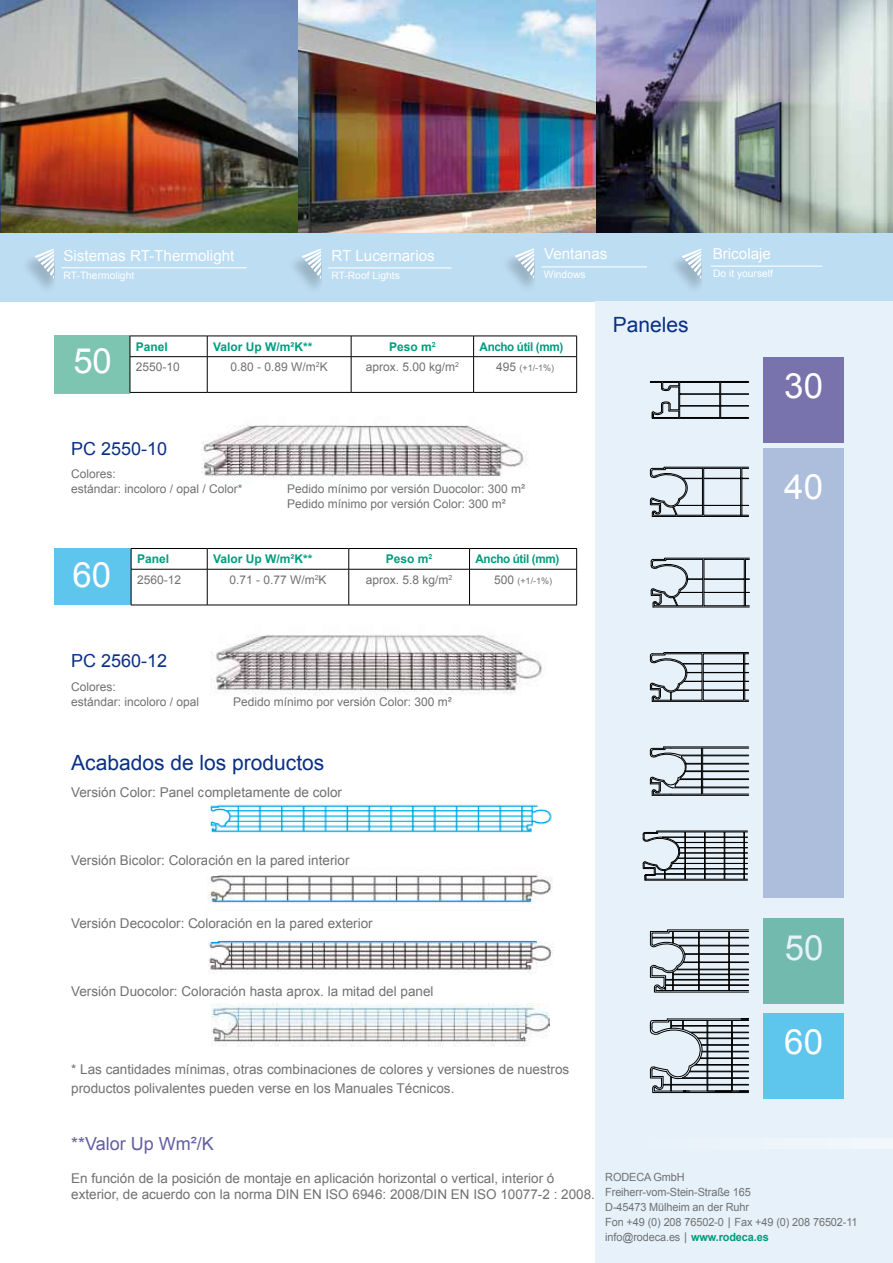
<style>
.page{position:relative;width:893px;height:1263px;background:#fff}
.page>*{position:absolute;margin:0;border:0;box-sizing:border-box;transform-origin:0 0}
.t1{font:34.8px "Arial";color:#fff}
.t2{font:34.65px "Arial";color:#fff}
.t3{font:21px "Arial";color:#0a2f85}
.t4{font:18px "Arial";color:#0a2f85}
.t5{font:18px "Arial";color:#625ea1}
.t6{font:15.15px "Arial";color:#fff}
.t7{font:13.5px/19.5px "Arial";color:#707172}
.t8{font:12px/15px "Arial";color:#707172}
.t9{font:700 12px "Arial";color:#009d7e}
.t10{font:700 12px "Arial";letter-spacing:-.03em;color:#009d7e}
.t11{font:11.25px/15px "Arial";letter-spacing:-.01em;color:#707172}
.t12{font:10.2px "Arial";color:#fff}
.t13{font:9px "Arial";color:#707172}
.s1{font-size:12px}
.s2{font-family:"Verdana"}
.s3{font-weight:700;color:#009d7e}
</style>
<div class="page">
<div style="left:0;top:232px;width:893px;height:69px;background:#bdddf2"></div>
<img style="left:0;top:0;width:893px;height:232px">
<hr style="left:0;top:83px;width:1px;height:149px;background:#0a2f85">
<div style="left:595px;top:301px;width:298px;height:962px;background:#e6f1fa"></div>
<hr style="left:711px;top:266px;width:111px;height:1px;background:#fff">
<hr style="left:61px;top:267px;width:186px;height:1px;background:#fff">
<div style="left:595px;top:1138px;width:298px;height:11px;background:#ecf4fb"></div>
<div style="left:669px;top:250px;width:32px;height:45px;background:#000;opacity:.29"></div>
<svg style="left:682px;top:249px;width:19px;height:30px"></svg>
<hr style="left:541px;top:266px;width:106px;height:1px;background:#fff">
<div style="left:502px;top:250px;width:32px;height:45px;background:#000;opacity:.29"></div>
<svg style="left:514px;top:248px;width:20px;height:31px"></svg>
<hr style="left:328px;top:267px;width:123px;height:1px;background:#fff">
<div style="left:289px;top:250px;width:32px;height:45px;background:#000;opacity:.29"></div>
<svg style="left:301px;top:249px;width:20px;height:30px"></svg>
<div style="left:22px;top:250px;width:32px;height:45px;background:#000;opacity:.29"></div>
<svg style="left:34px;top:249px;width:20px;height:30px"></svg>
<div style="left:763px;top:357px;width:81px;height:85px;background:#7872ad"></div>
<div style="left:763px;top:448px;width:81px;height:449px;background:#acbedb"></div>
<svg style="left:650px;top:929px;width:99px;height:64px"></svg>
<div style="left:729px;top:931px;width:20px;height:7px;border:1px solid #000"></div>
<div style="left:729px;top:985px;width:20px;height:6px;border:1px solid #000"></div>
<div style="left:729px;top:945px;width:20px;height:9px;border:1px solid #000"></div>
<div style="left:729px;top:954px;width:20px;height:8px;border:1px solid #000"></div>
<div style="left:729px;top:962px;width:20px;height:7px;border:1px solid #000"></div>
<div style="left:729px;top:974px;width:20px;height:6px;border:1px solid #000"></div>
<div style="left:729px;top:969px;width:20px;height:5px;border:1px solid #000"></div>
<div style="left:763px;top:919px;width:81px;height:85px;background:#71baad"></div>
<div style="left:763px;top:1013px;width:81px;height:85px;background:#5ec5ed"></div>
<div style="left:54px;top:548px;width:81px;height:57px;background:#5ec5ed"></div>
<div style="left:54px;top:335px;width:76px;height:58px;background:#7ec5b1"></div>
<img style="left:201px;top:425px;width:326px;height:52px">
<img style="left:210px;top:634px;width:332px;height:61px">
<svg style="left:650px;top:1018px;width:99px;height:75px"></svg>
<svg style="left:650px;top:381px;width:99px;height:38px"></svg>
<svg style="left:650px;top:467px;width:99px;height:49px"></svg>
<hr style="left:652px;top:516px;width:97px;height:1px;background:#000">
<hr style="left:653px;top:607px;width:96px;height:1px;background:#000">
<svg style="left:650px;top:557px;width:100px;height:50px"></svg>
<svg style="left:650px;top:652px;width:99px;height:49px"></svg>
<hr style="left:652px;top:701px;width:97px;height:1px;background:#000">
<div style="left:636px;top:729px;width:127px;height:85px;background:linear-gradient(to right,#e6f1fa,#e4eef7)"></div>
<hr style="left:652px;top:795px;width:97px;height:1px;background:#000">
<hr style="left:664px;top:747px;width:85px;height:1px;background:#000">
<hr style="left:703px;top:794px;width:46px;height:1px;background:#000">
<hr style="left:703px;top:763px;width:46px;height:1px;background:#000">
<hr style="left:703px;top:764px;width:46px;height:1px;background:#000">
<hr style="left:703px;top:748px;width:46px;height:1px;background:#000">
<hr style="left:703px;top:755px;width:46px;height:1px;background:#000">
<hr style="left:703px;top:771px;width:46px;height:1px;background:#000">
<hr style="left:703px;top:787px;width:46px;height:1px;background:#000">
<hr style="left:703px;top:778px;width:46px;height:1px;background:#000">
<hr style="left:703px;top:779px;width:46px;height:1px;background:#000">
<svg style="left:650px;top:747px;width:53px;height:48px"></svg>
<hr style="left:130px;top:392px;width:77px;height:1px;background:#000">
<hr style="left:207px;top:392px;width:144px;height:1px;background:#000">
<hr style="left:351px;top:392px;width:123px;height:1px;background:#000">
<hr style="left:474px;top:392px;width:103px;height:1px;background:#000">
<svg style="left:130px;top:336px;width:447px;height:56px"></svg>
<hr style="left:130px;top:356px;width:77px;height:1px;background:#000">
<hr style="left:207px;top:356px;width:144px;height:1px;background:#000">
<hr style="left:131px;top:605px;width:76px;height:1px;background:#000">
<hr style="left:207px;top:605px;width:142px;height:1px;background:#000">
<hr style="left:349px;top:605px;width:120px;height:1px;background:#000">
<hr style="left:469px;top:605px;width:108px;height:1px;background:#000">
<svg style="left:131px;top:548px;width:446px;height:57px"></svg>
<hr style="left:131px;top:569px;width:76px;height:1px;background:#000">
<hr style="left:207px;top:569px;width:142px;height:1px;background:#000">
<img style="left:210px;top:804px;width:342px;height:29px">
<img style="left:207px;top:874px;width:346px;height:29px">
<hr style="left:213px;top:900px;width:317px;height:2px;background:#009ee0">
<img style="left:208px;top:940px;width:346px;height:35px">
<hr style="left:218px;top:941px;width:319px;height:1px;background:#009ee0">
<img style="left:211px;top:1003px;width:338px;height:44px">
<svg style="left:642px;top:830px;width:106px;height:51px"></svg>
<p class="t6" style="left:63px;top:245px;width:172px">Sistemas RT-Thermolight</p>
<p class="t12" style="left:64px;top:269px;width:72px">RT-Thermolight</p>
<p class="t6" style="left:332px;top:245px;width:105px">RT Lucernarios</p>
<p class="t12" style="left:332px;top:269px;width:70px">RT-Roof Lights</p>
<p class="t6" style="left:544px;top:244px;width:65px">Ventanas</p>
<p class="t12" style="left:544px;top:267px;width:43px">Windows</p>
<h3 class="t3" style="left:613px;top:311px;width:77px">Paneles</h3>
<h2 class="t2" style="left:73px;top:338px;width:40px">50</h2>
<p class="t9" style="left:136px;top:338px;width:34px">Panel</p>
<p class="t9" style="left:213px;top:338px;width:101px">Valor Up W/m²K**</p>
<p class="t9" style="left:389px;top:338px;width:48px">Peso m<sup>2</sup></p>
<p class="t10" style="left:480px;top:338px;width:85px">Ancho útil (mm)</p>
<p class="t8" style="left:136px;top:360px;width:46px">2550-10</p>
<p class="t8" style="left:231px;top:360px;width:99px">0.80 - 0.89 W/m<sup>2</sup>K</p>
<p class="t8" style="left:366px;top:360px;width:95px">aprox. 5.00 kg/m<sup>2</sup></p>
<p class="t13" style="left:496px;top:362px;width:60px"><span class="s1">495</span> (+1/-1%)</p>
<h3 class="t4" style="left:71px;top:437px;width:98px">PC 2550-10</h3>
<p class="t8" style="left:71px;top:467px;width:173px">Colores:<br>estándar: incoloro / opal / Color*</p>
<p class="t8" style="left:287px;top:482px;width:240px">Pedido mínimo por versión Duocolor: 300 m²<br>Pedido mínimo por versión Color: 300 m²</p>
<h1 class="t1" style="left:73px;top:552px;width:40px">60</h1>
<p class="t9" style="left:137px;top:551px;width:34px">Panel</p>
<p class="t9" style="left:213px;top:551px;width:101px">Valor Up W/m²K**</p>
<p class="t9" style="left:386px;top:551px;width:48px">Peso m<sup>2</sup></p>
<p class="t10" style="left:475px;top:551px;width:85px">Ancho útil (mm)</p>
<p class="t8" style="left:137px;top:572px;width:46px">2560-12</p>
<p class="t8" style="left:229px;top:572px;width:99px">0.71 - 0.77 W/m<sup>2</sup>K</p>
<p class="t8" style="left:366px;top:572px;width:88px">aprox. 5.8 kg/m<sup>2</sup></p>
<p class="t13" style="left:494px;top:575px;width:60px"><span class="s1">500</span> (+1/-1%)</p>
<p class="t6" style="left:713px;top:243px;width:60px">Bricolaje</p>
<p class="t12" style="left:713px;top:267px;width:61px">Do it yourself</p>
<h1 class="t1" style="left:784px;top:363px;width:40px">30</h1>
<h1 class="t1" style="left:784px;top:464px;width:40px">40</h1>
<h3 class="t4" style="left:71px;top:649px;width:98px">PC 2560-12</h3>
<p class="t8" style="left:71px;top:680px;width:130px">Colores:<br>estándar: incoloro / opal</p>
<p class="t8" style="left:233px;top:695px;width:220px">Pedido mínimo por versión Color: 300 m²</p>
<h3 class="t3" style="left:71px;top:749px;width:255px">Acabados de los productos</h3>
<p class="t7" style="left:71px;top:783px;width:272px">Versión Color: Panel completamente de color</p>
<p class="t7" style="left:71px;top:850px;width:280px">Versión Bicolor: Coloración en la pared interior</p>
<p class="t7" style="left:71px;top:913px;width:303px">Versión Decocolor: Coloración en la pared exterior</p>
<p class="t7" style="left:71px;top:982px;width:364px">Versión Duocolor: Coloración hasta aprox. la mitad del panel</p>
<p class="t7" style="left:71px;top:1059px;width:500px">* Las cantidades mínimas, otras combinaciones de colores y versiones de nuestros productos polivalentes pueden verse en los Manuales Técnicos.</p>
<h1 class="t1" style="left:785px;top:925px;width:40px">50</h1>
<h1 class="t1" style="left:784px;top:1019px;width:40px">60</h1>
<h3 class="t5" style="left:71px;top:1132px;width:144px">**Valor Up Wm²/K</h3>
<p class="t7" style="left:71px;top:1170px;width:525px;line-height:16.2px">En función de la posición de montaje en aplicación horizontal o vertical, interior ó exterior, de acuerdo con la norma DIN EN ISO 6946: 2008/DIN EN ISO 10077-2 : 2008.</p>
<p class="t11" style="left:605px;top:1169px;width:254px">RODECA GmbH<br>Freiherr-vom-Stein-Straße 165<br>D-45473 Mülheim an der Ruhr<br>Fon +49 (0) 208 76502-0 <span class="s2">|</span> Fax +49 (0) 208 76502-11 info@rodeca.es <span class="s2">|</span> <span class="s3">www.rodeca.es</span></p>
</div>
